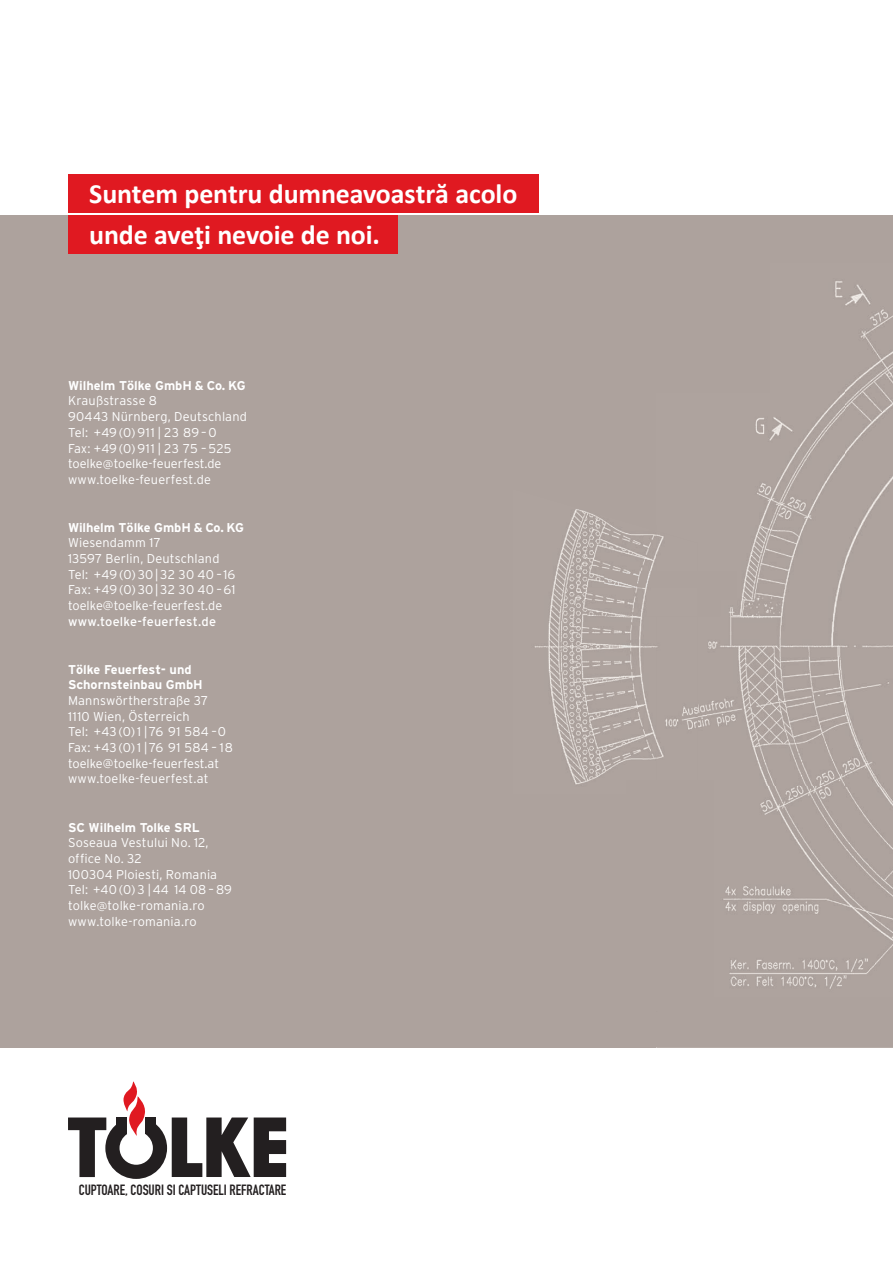
<style>
.page{position:relative;width:893px;height:1263px;background:#fff}
.page>*{position:absolute;margin:0;border:0;box-sizing:border-box;transform-origin:0 0}
.t1{font:700 27.9px/41.1px "Calibri";letter-spacing:-.005em;color:#fff}
.t2{font:14.7px "DIN Engschrift";color:#231f20}
.t3{font:300 12.75px/15.8px "Interstate Plus";letter-spacing:.01em;color:#fff}
.t4{font:700 12.75px/15.8px "Interstate Plus";color:#fff}
.t5{font:12.75px "Interstate Plus";letter-spacing:.01em;color:#fff}
</style>
<div class="page">
<div style="left:68px;top:174px;width:471px;height:39px;background:#e01921"></div>
<div style="left:0;top:215px;width:893px;height:833px;background:#ada29d"></div>
<img style="left:698px;top:281px;width:195px;height:505px">
<img style="left:723px;top:786px;width:170px;height:203px">
<div style="left:637px;top:251px;width:133px;height:141px;background:#ada29d"></div>
<div style="left:626px;top:780px;width:87px;height:231px;background:#ada29d"></div>
<div style="left:604px;top:571px;width:133px;height:28px;background:#ada29d"></div>
<div style="left:587px;top:588px;width:133px;height:28px;background:#ada29d"></div>
<img style="left:534px;top:509px;width:122px;height:276px">
<img style="left:656px;top:534px;width:42px;height:225px">
<img style="left:626px;top:780px;width:30px;height:5px">
<img style="left:604px;top:571px;width:94px;height:17px">
<img style="left:587px;top:588px;width:111px;height:28px">
<div style="left:68px;top:215px;width:330px;height:39px;background:#e01921"></div>
<svg style="left:68px;top:1081px;width:218px;height:98px"></svg>
<h1 class="t1" style="left:89px;top:173px;width:430px">Suntem pentru dumneavoastră acolo unde aveţi nevoie de noi.</h1>
<p class="t4" style="left:68px;top:377px;width:179px">Wilhelm Tölke GmbH &amp; Co. KG</p>
<p class="t3" style="left:68px;top:393px;width:180px">Kraußstrasse 8<br>90443 Nürnberg, Deutschland<br>Tel: +49 (0) 911 | 23 89 – 0<br>Fax: +49 (0) 911 | 23 75 – 525 toelke@toelke-feuerfest.de www.toelke-feuerfest.de</p>
<p class="t4" style="left:68px;top:519px;width:178px">Wilhelm Tölke GmbH &amp; Co. KG</p>
<p class="t3" style="left:68px;top:535px;width:169px">Wiesendamm 17<br>13597 Berlin, Deutschland<br>Tel: +49 (0) 30 | 32 30 40 – 16<br>Fax: +49 (0) 30 | 32 30 40 – 61 toelke@toelke-feuerfest.de</p>
<p class="t5" style="left:68px;top:614px;width:150px">www.toelke-feuerfest.de</p>
<p class="t4" style="left:68px;top:661px;width:136px">Tölke Feuerfest- und<br>Schornsteinbau GmbH</p>
<p class="t3" style="left:68px;top:692px;width:166px">Mannswörtherstraße 37<br>1110 Wien, Österreich<br>Tel: +43 (0) 1 | 76 91 584 – 0<br>Fax: +43 (0) 1 | 76 91 584 – 18 toelke@toelke-feuerfest.at www.toelke-feuerfest.at</p>
<p class="t4" style="left:68px;top:819px;width:133px">SC Wilhelm Tolke SRL</p>
<p class="t3" style="left:68px;top:835px;width:166px">Soseaua Vestului No. 12, office No. 32<br>100304 Ploiesti, Romania<br>Tel: +40 (0) 3 | 44 14 08 – 89 tolke@tolke-romania.ro www.tolke-romania.ro</p>
<p class="t2" style="left:79px;top:1181px;width:209px">CUPTOARE, COSURI SI CAPTUSELI REFRACTARE</p>
</div>
